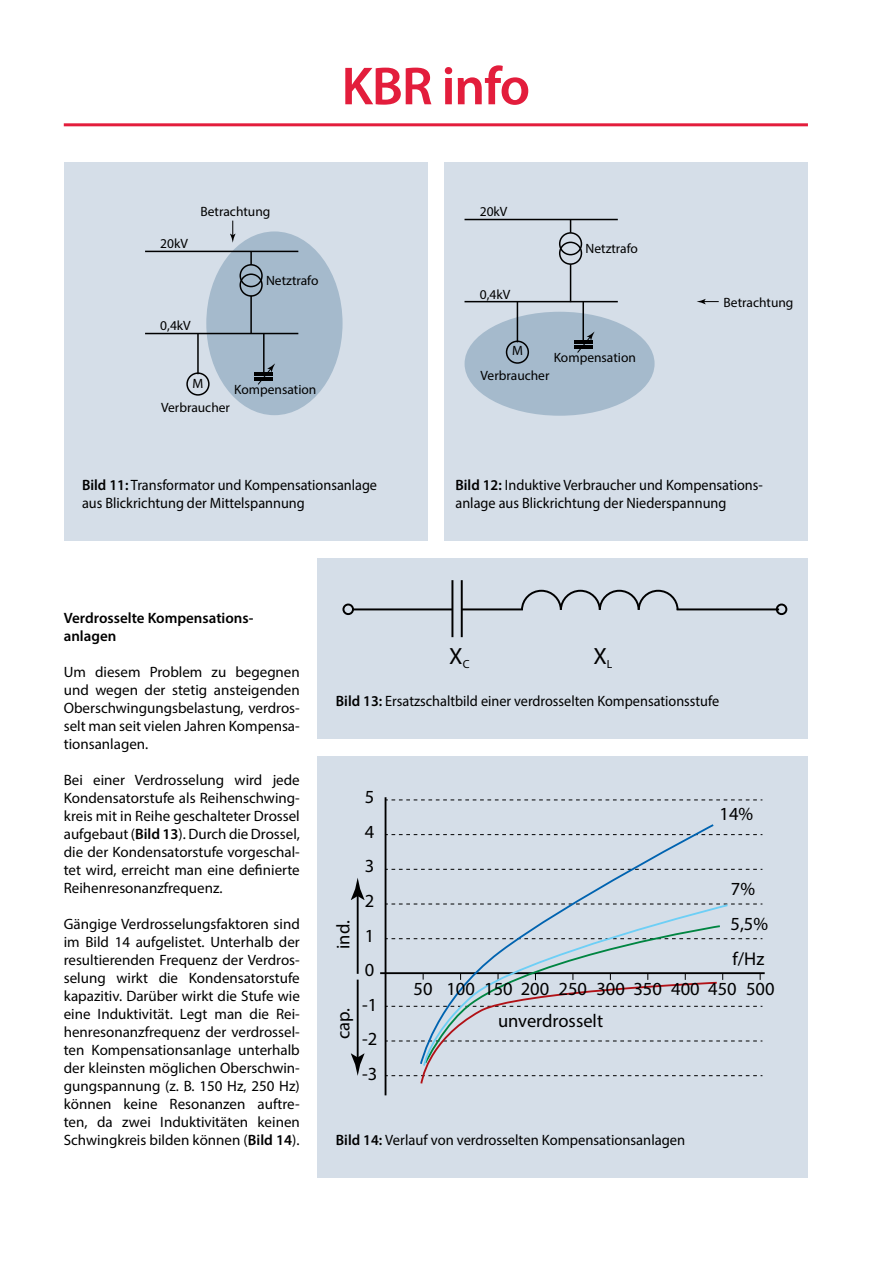
<style>
.page{position:relative;width:893px;height:1263px;background:#fff}
.page>*{position:absolute;margin:0;border:0;box-sizing:border-box;transform-origin:0 0}
.t1{font:600 54px "Myriad Pro";letter-spacing:-.02em;color:#e31d3c}
.t2{font:23.55px "Myriad Pro";color:#000}
.t3{font:18.6px/34.5px "Myriad Pro";color:#000}
.t4{font:15px/18px "Myriad Pro";color:#000;text-align:justify}
.t5{font:15px/18px "Myriad Pro";color:#000;scale:.95 1}
.t6{font:600 15px/18px "Myriad Pro";color:#000}
.t7{font:13.5px "Myriad Pro";color:#000}
.s1{font-weight:600}
</style>
<div class="page">
<hr style="left:64px;top:123px;width:744px;height:3px;background:#e31d3c">
<div style="left:64px;top:162px;width:363px;height:378px;background:#d5dee8"></div>
<div style="left:206px;top:231px;width:137px;height:184px;background:#a5bacc;border-radius:50%"></div>
<hr style="left:145px;top:251px;width:153px;height:1px;background:#000">
<hr style="left:145px;top:333px;width:153px;height:1px;background:#000">
<hr style="left:197px;top:334px;width:2px;height:40px;background:#000">
<svg style="left:230px;top:221px;width:6px;height:22px"></svg>
<hr style="left:263px;top:334px;width:2px;height:40px;background:#000">
<svg style="left:250px;top:252px;width:2px;height:12px"></svg>
<hr style="left:250px;top:296px;width:2px;height:38px;background:#000">
<div style="left:239px;top:264px;width:24px;height:23px;border:2px solid #000;border-radius:50%"></div>
<div style="left:239px;top:273px;width:24px;height:24px;border:2px solid #000;border-radius:50%"></div>
<div style="left:186px;top:372px;width:24px;height:24px;border:2px solid #000;border-radius:50%"></div>
<hr style="left:254px;top:372px;width:19px;height:4px;background:#000">
<hr style="left:254px;top:377px;width:19px;height:4px;background:#000">
<svg style="left:258px;top:363px;width:17px;height:22px"></svg>
<div style="left:444px;top:162px;width:364px;height:378px;background:#d5dee8"></div>
<div style="left:465px;top:312px;width:190px;height:104px;background:#a5bacc;border-radius:50%"></div>
<hr style="left:464px;top:219px;width:154px;height:1px;background:#000">
<hr style="left:464px;top:301px;width:154px;height:1px;background:#000">
<hr style="left:517px;top:302px;width:1px;height:40px;background:#000">
<svg style="left:697px;top:299px;width:22px;height:5px"></svg>
<hr style="left:582px;top:302px;width:2px;height:40px;background:#000">
<svg style="left:570px;top:220px;width:1px;height:12px"></svg>
<hr style="left:570px;top:264px;width:1px;height:38px;background:#000">
<div style="left:559px;top:232px;width:23px;height:23px;border:2px solid #000;border-radius:50%"></div>
<div style="left:559px;top:242px;width:23px;height:23px;border:2px solid #000;border-radius:50%"></div>
<div style="left:506px;top:340px;width:23px;height:24px;border:2px solid #000;border-radius:50%"></div>
<hr style="left:574px;top:341px;width:19px;height:3px;background:#000">
<hr style="left:574px;top:346px;width:19px;height:3px;background:#000">
<svg style="left:576px;top:331px;width:19px;height:22px"></svg>
<div style="left:318px;top:756px;width:490px;height:422px;background:#d5dee8"></div>
<hr style="left:385px;top:797px;width:1px;height:298px;background:#000">
<hr style="left:380px;top:972px;width:385px;height:2px;background:#000">
<svg style="left:386px;top:903px;width:376px;height:1px"></svg>
<svg style="left:386px;top:799px;width:376px;height:1px"></svg>
<svg style="left:386px;top:869px;width:376px;height:1px"></svg>
<svg style="left:386px;top:834px;width:376px;height:1px"></svg>
<svg style="left:419px;top:824px;width:296px;height:81px"></svg>
<svg style="left:386px;top:924px;width:376px;height:161px"></svg>
<svg style="left:422px;top:903px;width:307px;height:164px"></svg>
<hr style="left:357px;top:893px;width:2px;height:81px;background:#000">
<svg style="left:351px;top:878px;width:13px;height:22px"></svg>
<hr style="left:357px;top:980px;width:2px;height:81px;background:#000">
<svg style="left:351px;top:1053px;width:13px;height:23px"></svg>
<div style="left:318px;top:558px;width:490px;height:180px;background:#d5dee8"></div>
<hr style="left:677px;top:608px;width:102px;height:2px;background:#000">
<hr style="left:462px;top:608px;width:61px;height:2px;background:#000">
<hr style="left:352px;top:608px;width:100px;height:2px;background:#000">
<hr style="left:451px;top:580px;width:2px;height:57px;background:#000">
<hr style="left:461px;top:580px;width:2px;height:57px;background:#000">
<div style="left:342px;top:603px;width:12px;height:12px;border:2px solid #000;border-radius:50%"></div>
<div style="left:776px;top:603px;width:11px;height:12px;border:2px solid #000;border-radius:50%"></div>
<svg style="left:520px;top:589px;width:160px;height:22px"></svg>
<h1 class="t1" style="left:341px;top:52px;width:190px">KBR info</h1>
<p class="t7" style="left:160px;top:235px;width:29px">20kV</p>
<p class="t7" style="left:200px;top:203px;width:71px">Betrachtung</p>
<p class="t7" style="left:266px;top:272px;width:54px">Netztrafo</p>
<p class="t7" style="left:160px;top:317px;width:32px">0,4kV</p>
<p class="t7" style="left:192px;top:375px;width:12px">M</p>
<p class="t7" style="left:234px;top:381px;width:84px">Kompensation</p>
<p class="t7" style="left:161px;top:399px;width:71px">Verbraucher</p>
<p class="t7" style="left:480px;top:203px;width:29px">20kV</p>
<p class="t7" style="left:480px;top:286px;width:32px">0,4kV</p>
<p class="t7" style="left:512px;top:342px;width:12px">M</p>
<p class="t7" style="left:586px;top:240px;width:54px">Netztrafo</p>
<p class="t7" style="left:554px;top:349px;width:84px">Kompensation</p>
<p class="t7" style="left:480px;top:367px;width:71px">Verbraucher</p>
<p class="t7" style="left:724px;top:294px;width:71px">Betrachtung</p>
<p class="t5" style="left:82px;top:475px;width:312px"><span class="s1">Bild 11:</span> Transformator und Kompensationsanlage aus Blickrichtung der Mittelspannung</p>
<p class="t5" style="left:455px;top:475px;width:324px"><span class="s1">Bild 12:</span> Induktive Verbraucher und Kompensations&shy;anlage aus Blickrichtung der Niederspannung</p>
<p class="t6" style="left:64px;top:609px;width:190px">Verdrosselte Kompensations&shy;anlagen</p>
<p class="t4" style="left:64px;top:663px;width:238px">Um diesem Problem zu begegnen und wegen der stetig ansteigenden Oberschwingungsbelastung, verdros&shy;selt man seit vielen Jahren Kompensa&shy;tionsanlagen.</p>
<p class="t4" style="left:64px;top:771px;width:238px">Bei einer Verdrosselung wird jede Kondensatorstufe als Reihenschwing&shy;kreis mit in Reihe geschalteter Drossel aufgebaut (<span class="s1">Bild 13</span>). Durch die Drossel, die der Kondensatorstufe vorgeschal&shy;tet wird, erreicht man eine definierte Reihenresonanzfrequenz.</p>
<p class="t4" style="left:64px;top:915px;width:238px">Gängige Verdrosselungsfaktoren sind im Bild 14 aufgelistet. Unterhalb der resultierenden Frequenz der Verdros&shy;selung wirkt die Kondensatorstufe kapazitiv. Darüber wirkt die Stufe wie eine Induktivität. Legt man die Rei&shy;henresonanzfrequenz der verdrossel&shy;ten Kompensationsanlage unterhalb der kleinsten möglichen Oberschwin&shy;gungspannung (z. B. 150 Hz, 250 Hz) können keine Resonanzen auftre&shy;ten, da zwei Induktivitäten keinen Schwingkreis bilden können (<span class="s1">Bild 14</span>).</p>
<h2 class="t2" style="left:449px;top:641px;width:22px">X<sub>C</sub></h2>
<h2 class="t2" style="left:593px;top:641px;width:20px">X<sub>L</sub></h2>
<p class="t5" style="left:336px;top:691px;width:405px"><span class="s1">Bild 13:</span> Ersatzschaltbild einer verdrosselten Kompensationsstufe</p>
<p class="t3" style="left:326px;top:949px;width:30px;rotate:-90deg">ind.</p>
<p class="t3" style="left:326px;top:1039px;width:33px;rotate:-90deg">cap.</p>
<p class="t3" style="left:365px;top:780px;width:11px">5</p>
<p class="t3" style="left:362px;top:814px;width:17px">4<br>3<br>2<br>1<br>0 -1 -2 -3</p>
<p class="t3" style="left:719px;top:796px;width:35px">14%</p>
<p class="t3" style="left:414px;top:972px;width:21px">50</p>
<p class="t3" style="left:730px;top:871px;width:39px;line-height:35px">7%<br>5,5% f/Hz</p>
<p class="t3" style="left:446px;top:972px;width:330px">100 150 200 250 300 350 400 450 500</p>
<p class="t3" style="left:498px;top:1003px;width:107px">unverdrosselt</p>
<p class="t4" style="left:336px;top:1131px;width:351px"><span class="s1">Bild 14:</span> Verlauf von verdrosselten Kompensationsanlagen</p>
</div>
